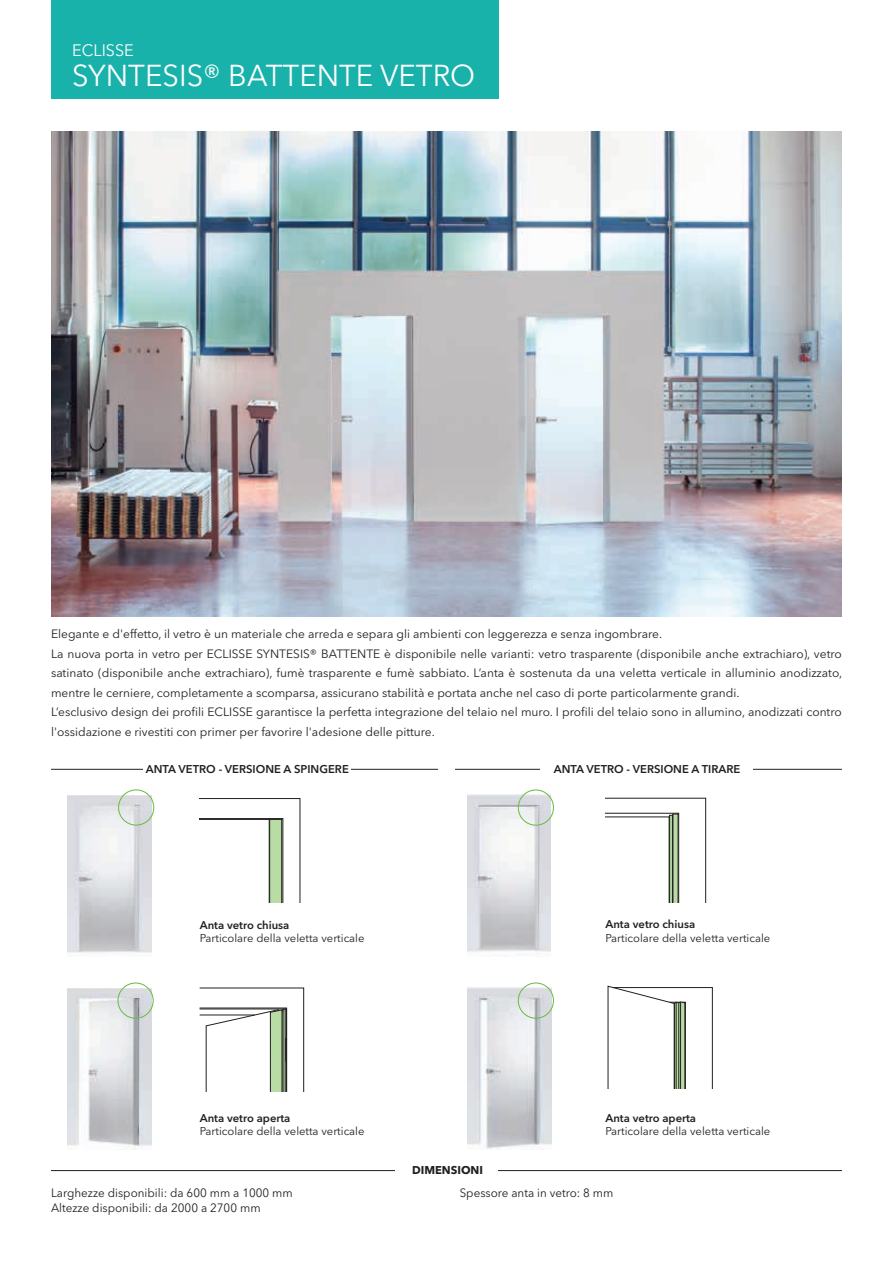
<style>
.page{position:relative;width:893px;height:1263px;background:#fff}
.page>*{position:absolute;margin:0;border:0;box-sizing:border-box;transform-origin:0 0}
.t1{font:30px "Avenir Next LT Pro";color:#fff}
.t2{font:16.5px "Avenir Next LT Pro";color:#fff}
.t3{font:12px/19.5px "Avenir Next LT Pro";color:#231f20}
.t4{font:11.25px "Avenir Next LT Pro";color:#231f20}
.t5{font:600 11.25px "Avenir Next LT Pro";color:#231f20}
.t6{font:700 11.25px "Avenir Next LT Pro";color:#231f20}
</style>
<div class="page">
<img style="left:51px;top:132px;width:791px;height:485px">
<div style="left:51px;top:0;width:448px;height:99px;background:#19b2ab"></div>
<svg style="left:200px;top:798px;width:100px;height:104px"></svg>
<svg style="left:605px;top:798px;width:101px;height:104px"></svg>
<hr style="left:672px;top:815px;width:1px;height:87px;background:#231f20">
<hr style="left:673px;top:814px;width:1px;height:88px;background:#231f20">
<svg style="left:608px;top:986px;width:105px;height:102px"></svg>
<hr style="left:676px;top:1002px;width:1px;height:86px;background:#231f20">
<hr style="left:678px;top:1003px;width:1px;height:85px;background:#231f20">
<hr style="left:680px;top:1002px;width:1px;height:86px;background:#231f20">
<svg style="left:200px;top:987px;width:104px;height:105px"></svg>
<hr style="left:200px;top:1009px;width:87px;height:1px;background:#231f20">
<hr style="left:200px;top:1015px;width:55px;height:1px;background:#231f20">
<hr style="left:282px;top:1010px;width:1px;height:82px;background:#231f20">
<hr style="left:283px;top:1011px;width:1px;height:81px;background:#231f20">
<hr style="left:285px;top:1009px;width:1px;height:83px;background:#231f20">
<img style="left:68px;top:795px;width:83px;height:161px">
<img style="left:467px;top:795px;width:84px;height:159px">
<img style="left:68px;top:988px;width:83px;height:161px">
<img style="left:468px;top:988px;width:83px;height:161px">
<hr style="left:51px;top:769px;width:387px;height:1px;background:#231f20">
<hr style="left:455px;top:769px;width:387px;height:1px;background:#231f20">
<div style="left:143px;top:765px;width:207px;height:9px;background:#fff"></div>
<div style="left:540px;top:765px;width:213px;height:9px;background:#fff"></div>
<div style="left:118px;top:789px;width:36px;height:37px;border:1px solid #6fbb4a;border-radius:50%"></div>
<div style="left:518px;top:789px;width:36px;height:37px;border:1px solid #6fbb4a;border-radius:50%"></div>
<div style="left:117px;top:982px;width:37px;height:37px;border:1px solid #6fbb4a;border-radius:50%"></div>
<div style="left:518px;top:982px;width:36px;height:37px;border:1px solid #6fbb4a;border-radius:50%"></div>
<hr style="left:51px;top:1170px;width:791px;height:1px;background:#231f20">
<div style="left:395px;top:1166px;width:102px;height:9px;background:#fff"></div>
<h2 class="t2" style="left:72px;top:40px;width:63px">ECLISSE</h2>
<h1 class="t1" style="left:72px;top:58px;width:404px">SYNTESIS® BATTENTE VETRO</h1>
<p class="t3" style="left:51px;top:624px;width:793px">Elegante e d'effetto, il vetro è un materiale che arreda e separa gli ambienti con leggerezza e senza ingombrare.<br>La nuova porta in vetro per ECLISSE SYNTESIS® BATTENTE è disponibile nelle varianti: vetro trasparente (disponibile anche extrachiaro), vetro satinato (disponibile anche extrachiaro), fumè trasparente e fumè sabbiato. L’anta è sostenuta da una veletta verticale in alluminio anodizzato, mentre le cerniere, completamente a scomparsa, assicurano stabilità e portata anche nel caso di porte particolarmente grandi.<br>L’esclusivo design dei profili ECLISSE garantisce la perfetta integrazione del telaio nel muro. I profili del telaio sono in allumino, anodizzati contro l'ossidazione e rivestiti con primer per favorire l'adesione delle pitture.</p>
<p class="t5" style="left:146px;top:762px;width:205px">ANTA VETRO - VERSIONE A SPINGERE</p>
<p class="t5" style="left:554px;top:762px;width:188px">ANTA VETRO - VERSIONE A TIRARE</p>
<p class="t5" style="left:200px;top:918px;width:91px">Anta vetro chiusa</p>
<p class="t4" style="left:200px;top:932px;width:166px">Particolare della veletta verticale</p>
<p class="t5" style="left:200px;top:1111px;width:92px">Anta vetro aperta</p>
<p class="t4" style="left:200px;top:1124px;width:166px">Particolare della veletta verticale</p>
<p class="t6" style="left:412px;top:1163px;width:73px">DIMENSIONI</p>
<p class="t5" style="left:605px;top:918px;width:91px">Anta vetro chiusa</p>
<p class="t4" style="left:605px;top:931px;width:166px">Particolare della veletta verticale</p>
<p class="t5" style="left:605px;top:1111px;width:92px">Anta vetro aperta</p>
<p class="t4" style="left:605px;top:1124px;width:166px">Particolare della veletta verticale</p>
<p class="t3" style="left:51px;top:1185px;width:243px;line-height:15px">Larghezze disponibili: da 600 mm a 1000 mm<br>Altezze disponibili: da 2000 a 2700 mm</p>
<p class="t3" style="left:460px;top:1183px;width:155px">Spessore anta in vetro: 8 mm</p>
</div>
